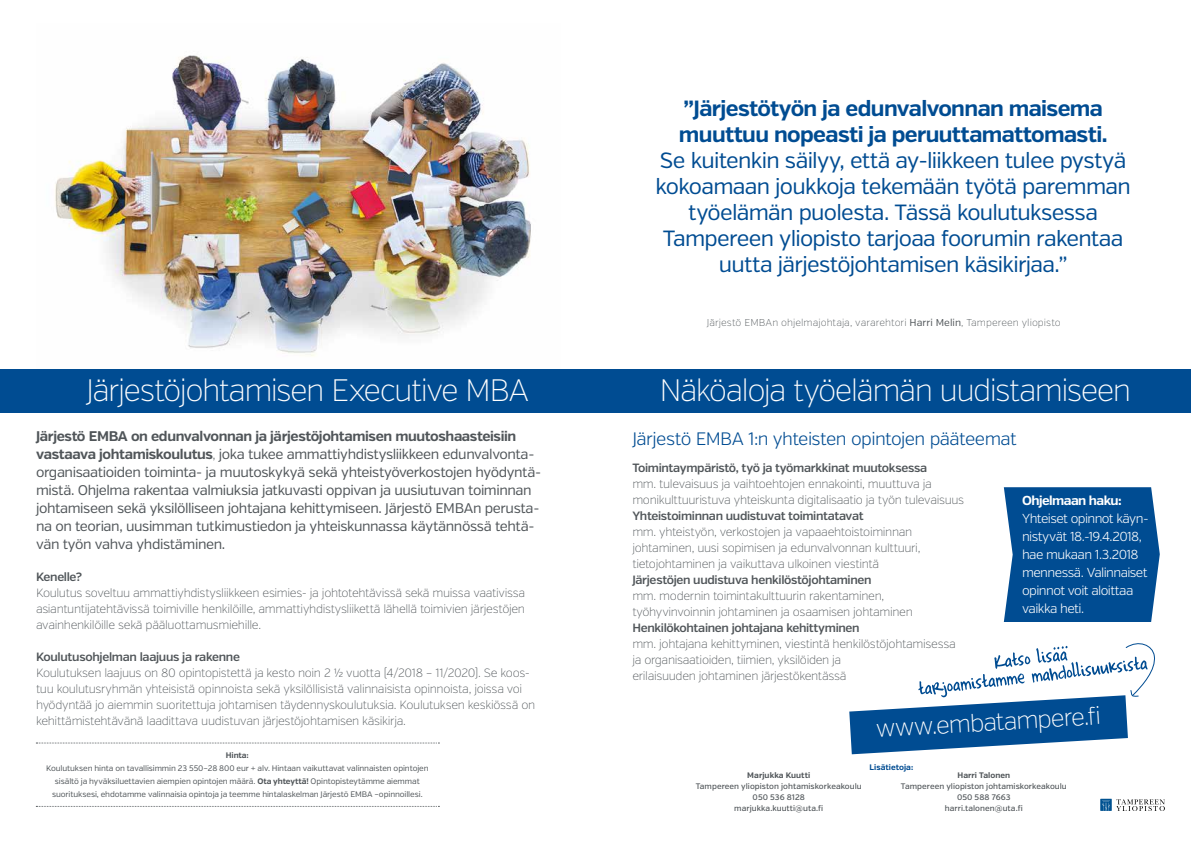
<style>
.page{position:relative;width:1191px;height:842px;background:#fff}
.page>*{position:absolute;margin:0;border:0;box-sizing:border-box;transform-origin:0 0}
.t1{font:200 31px "Verb";letter-spacing:-.055em;color:#fff}
.t2{font:200 24.6px "Verb";color:#fff}
.t3{font:22px/26px "Verb";letter-spacing:-.035em;color:#004c92;text-align:center}
.t4{font:700 22px/26px "Verb";letter-spacing:-.025em;color:#004c92}
.t5{font:300 18px "Verb";letter-spacing:-.035em;color:#004c92}
.t6{font:14px/18px "Verb";letter-spacing:-.03em;color:#505559}
.t7{font:300 13px/18px "Verb";letter-spacing:-.045em;color:#fff}
.t8{font:700 13px "Verb";letter-spacing:-.04em;color:#fff}
.t9{font:200 12px/16px "Verb";letter-spacing:-.03em;color:#505559}
.t10{font:600 12px "Verb";letter-spacing:-.025em;color:#505559}
.t11{font:200 10px "Verb";letter-spacing:.005em;color:#505559}
.t12{font:8px/13px "Verb";letter-spacing:-.01em;color:#505559;text-align:center}
.t13{font:500 8px/11px "Verb";letter-spacing:.005em;color:#505559;text-align:center}
.t14{font:700 8px "Verb";letter-spacing:.005em;color:#505559}
.t15{font:700 8px "Verb";letter-spacing:.005em;color:#004c92}
.s1{font-weight:400}
.s2{font-weight:700}
.s3{font-weight:200}
</style>
<div class="page">
<img style="left:55px;top:55px;width:476px;height:301px">
<div style="left:0;top:369px;width:1191px;height:44px;background:#004c92"></div>
<div style="left:1003px;top:487px;width:156px;height:135px;background:#004c92"></div>
<svg style="left:849px;top:643px;width:306px;height:111px"></svg>
<svg style="left:36px;top:743px;width:403px;height:1px"></svg>
<svg style="left:36px;top:806px;width:403px;height:1px"></svg>
<svg style="left:1116px;top:799px;width:48px;height:12px"></svg>
<div style="left:1100px;top:799px;width:11px;height:12px;background:#005291"></div>
<svg style="left:1102px;top:800px;width:8px;height:11px"></svg>
<h3 class="t4" style="left:679px;top:96px;width:430px">”Järjestötyön ja edunvalvonnan maisema muuttuu nopeasti ja peruuttamattomasti.</h3>
<h3 class="t3" style="left:655px;top:148px;width:477px">Se kuitenkin säilyy, että ay-liikkeen tulee pystyä kokoamaan joukkoja tekemään työtä paremman työelämän puolesta. Tässä koulutuksessa Tampereen yliopisto tarjoaa foorumin rakentaa uutta järjestöjohtamisen käsikirjaa.”</h3>
<p class="t11" style="left:706px;top:317px;width:355px">Järjestö EMBAn ohjelmajohtaja, vararehtori <span class="s1">Harri Melin</span>, Tampereen yliopisto</p>
<h1 class="t1" style="left:86px;top:372px;width:445px">Järjestöjohtamisen Executive MBA</h1>
<h1 class="t1" style="left:659px;top:372px;width:473px">Näköaloja työelämän uudistamiseen</h1>
<p class="t6" style="left:36px;top:427px;width:506px"><span class="s2">Järjestö EMBA on edunvalvonnan ja järjestöjohtamisen muutoshaasteisiin vastaava johtamiskoulutus</span><span class="s3">,</span> joka tukee ammattiyhdistysliikkeen edunvalvonta&shy;organisaatioiden toiminta- ja muutoskykyä sekä yhteistyöverkostojen hyödyntä&shy;mistä. Ohjelma rakentaa valmiuksia jatkuvasti oppivan ja uusiutuvan toiminnan johtamiseen sekä yksilölliseen johtajana kehittymiseen. Järjestö EMBAn perusta&shy;na on teorian, uusimman tutkimustiedon ja yhteiskunnassa käytännössä tehtä&shy;vän työn vahva yhdistäminen.</p>
<h3 class="t5" style="left:632px;top:428px;width:386px">Järjestö EMBA 1:n yhteisten opintojen pääteemat</h3>
<p class="t10" style="left:632px;top:460px;width:296px">Toimintaympäristö, työ ja työmarkkinat muutoksessa</p>
<p class="t9" style="left:632px;top:476px;width:333px">mm. tulevaisuus ja vaihtoehtojen ennakointi, muuttuva ja monikulttuuristuva yhteiskunta digitalisaatio ja työn tulevaisuus</p>
<p class="t10" style="left:632px;top:508px;width:233px">Yhteistoiminnan uudistuvat toimintatavat</p>
<p class="t9" style="left:632px;top:524px;width:290px">mm. yhteistyön, verkostojen ja vapaaehtoistoiminnan johtaminen, uusi sopimisen ja edunvalvonnan kulttuuri, tietojohtaminen ja vaikuttava ulkoinen viestintä</p>
<p class="t10" style="left:632px;top:572px;width:241px">Järjestöjen uudistuva henkilöstöjohtaminen</p>
<p class="t9" style="left:632px;top:588px;width:282px">mm. modernin toimintakulttuurin rakentaminen, työhyvinvoinnin johtaminen ja osaamisen johtaminen</p>
<p class="t10" style="left:632px;top:620px;width:229px">Henkilökohtainen johtajana kehittyminen</p>
<p class="t9" style="left:632px;top:636px;width:325px">mm. johtajana kehittyminen, viestintä henkilöstöjohtamisessa ja organisaatioiden, tiimien, yksilöiden ja<br>erilaisuuden johtaminen järjestökentässä</p>
<p class="t8" style="left:1022px;top:493px;width:101px">Ohjelmaan haku:</p>
<p class="t7" style="left:1022px;top:510px;width:128px">Yhteiset opinnot käyn&shy;nistyvät 18.-19.4.2018, hae mukaan 1.3.2018 mennessä. Valinnaiset opinnot voit aloittaa vaikka heti.</p>
<p class="t10" style="left:36px;top:570px;width:48px">Kenelle?</p>
<p class="t9" style="left:36px;top:585px;width:491px;text-align:justify">Koulutus soveltuu ammattiyhdistysliikkeen esimies- ja johtotehtävissä sekä muissa vaativissa asiantuntijatehtävissä toimiville henkilöille, ammattiyhdistysliikettä lähellä toimivien järjestöjen avainhenkilöille sekä pääluottamusmiehille.</p>
<p class="t10" style="left:36px;top:650px;width:205px">Koulutusohjelman laajuus ja rakenne</p>
<p class="t9" style="left:36px;top:665px;width:501px">Koulutuksen laajuus on 80 opintopistettä ja kesto noin 2 ½ vuotta (4/2018 – 11/2020). Se koos&shy;tuu koulutusryhmän yhteisistä opinnoista sekä yksilöllisistä valinnaisista opinnoista, joissa voi hyödyntää jo aiemmin suoritettuja johtamisen täydennyskoulutuksia. Koulutuksen keskiössä on kehittämistehtävänä laadittava uudistuvan järjestöjohtamisen käsikirja.</p>
<h2 class="t2" style="left:875px;top:713px;width:227px;rotate:-3deg">www.embatampere.fi</h2>
<p class="t15" style="left:869px;top:762px;width:45px">Lisätietoja:</p>
<p class="t14" style="left:226px;top:750px;width:24px">Hinta:</p>
<p class="t12" style="left:46px;top:762px;width:384px">Koulutuksen hinta on tavallisimmin 23 550–28 800 eur + alv. Hintaan vaikuttavat valinnaisten opintojen sisältö ja hyväksiluettavien aiempien opintojen määrä. <span class="s2">Ota yhteyttä!</span> Opintopisteytämme aiemmat suorituksesi, ehdotamme valinnaisia opintoja ja teemme hintalaskelman Järjestö EMBA –opinnoillesi.</p>
<p class="t14" style="left:747px;top:770px;width:64px">Marjukka Kuutti</p>
<p class="t13" style="left:695px;top:781px;width:167px">Tampereen yliopiston johtamiskorkeakoulu<br>050 536 8128<br>marjukka.kuutti@uta.fi</p>
<p class="t14" style="left:957px;top:770px;width:54px">Harri Talonen</p>
<p class="t13" style="left:901px;top:781px;width:167px">Tampereen yliopiston johtamiskorkeakoulu<br>050 588 7663<br>harri.talonen@uta.fi</p>
</div>
